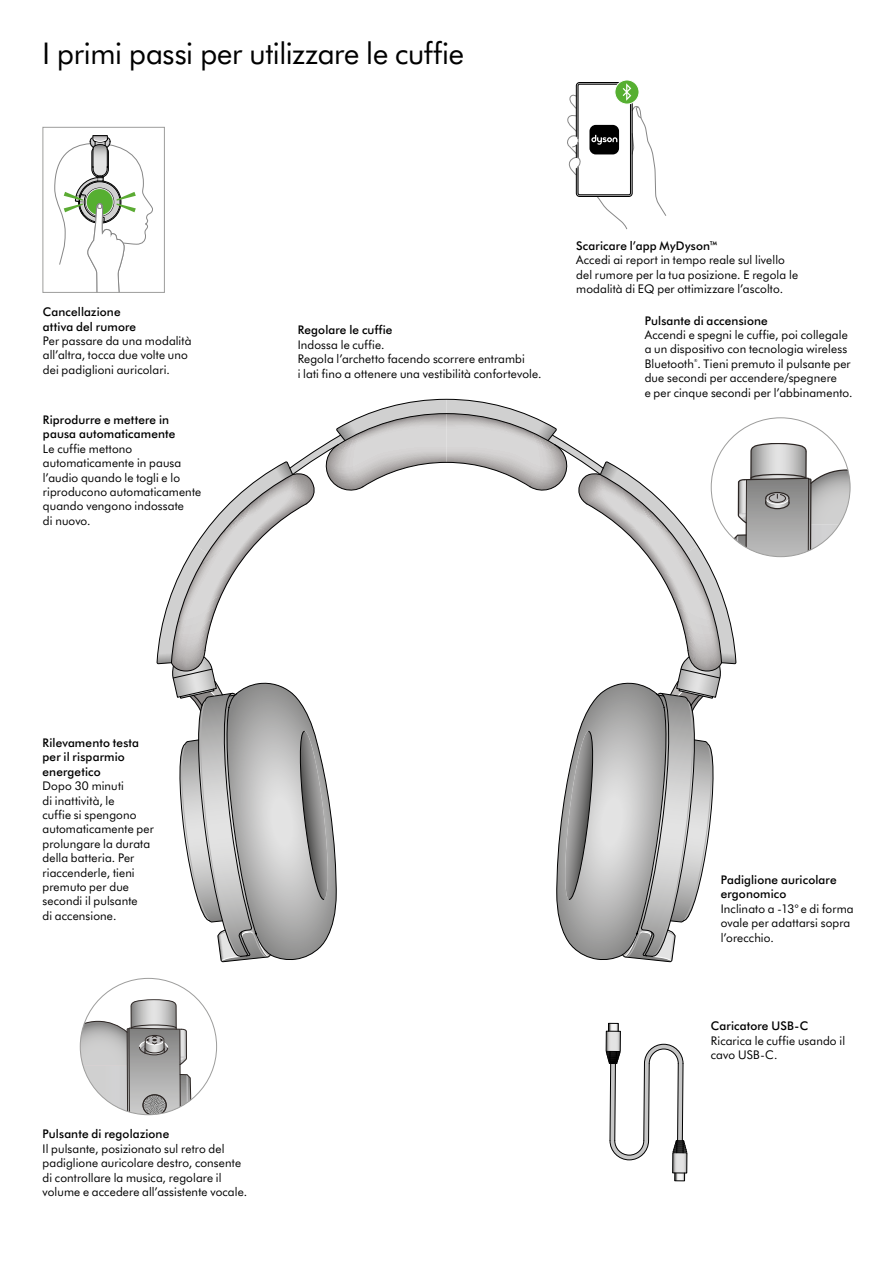
<style>
.page{position:relative;width:893px;height:1263px;background:#fff}
.page>*{position:absolute;margin:0;border:0;box-sizing:border-box;transform-origin:0 0}
.t1{font:30px "Dyson Futura";letter-spacing:-.005em;color:#000}
.t2{font:12px/14.4px "Dyson Futura";letter-spacing:.015em;color:#000}
.t3{font:500 12px/14.4px "Dyson Futura";letter-spacing:.015em;color:#000}
.t4{font:4.2px "Dyson Futura";color:#000}
</style>
<div class="page">
<svg style="left:80px;top:999px;width:112px;height:116px"></svg>
<svg style="left:55px;top:135px;width:98px;height:156px"></svg>
<div style="left:43px;top:127px;width:122px;height:166px;border:1px solid #9d9d9c"></div>
<svg style="left:606px;top:1023px;width:81px;height:158px"></svg>
<div style="left:614px;top:80px;width:25px;height:24px;border:1px solid #fff;border-radius:50%"></div>
<svg style="left:567px;top:82px;width:100px;height:148px"></svg>
<svg style="left:157px;top:399px;width:693px;height:563px"></svg>
<h1 class="t1" style="left:43px;top:33px;width:423px">I primi passi per utilizzare le cuffie</h1>
<p class="t3" style="left:43px;top:304px;width:95px">Cancellazione attiva del rumore</p>
<p class="t2" style="left:43px;top:333px;width:150px">Per passare da una modalità all’altra, tocca due volte uno dei padiglioni auricolari.</p>
<p class="t3" style="left:43px;top:412px;width:134px">Riprodurre e mettere in pausa automaticamente</p>
<p class="t2" style="left:43px;top:441px;width:160px">Le cuffie mettono automaticamente in pausa l’audio quando le togli e lo riproducono automaticamente quando vengono indossate<br>di nuovo.</p>
<p class="t3" style="left:298px;top:322px;width:96px">Regolare le cuffie</p>
<p class="t2" style="left:298px;top:337px;width:246px">Indossa le cuffie.<br>Regola l’archetto facendo scorrere entrambi<br>i lati fino a ottenere una vestibilità confortevole.</p>
<p class="t3" style="left:576px;top:238px;width:139px">Scaricare l’app MyDyson™️</p>
<p class="t2" style="left:576px;top:252px;width:223px">Accedi ai report in tempo reale sul livello del rumore per la tua posizione. E regola le modalità di EQ per ottimizzare l’ascolto.</p>
<p class="t3" style="left:645px;top:312px;width:125px">Pulsante di accensione</p>
<p class="t2" style="left:645px;top:327px;width:207px">Accendi e spegni le cuffie, poi collegale a un dispositivo con tecnologia wireless<br>Bluetooth . Tieni premuto il pulsante per</p>
<p class="t4" style="left:694px;top:358px;width:5px">®</p>
<p class="t2" style="left:645px;top:370px;width:209px">due secondi per accendere/spegnere<br>e per cinque secondi per l’abbinamento.</p>
<p class="t3" style="left:43px;top:735px;width:98px">Rilevamento testa per il risparmio energetico</p>
<p class="t2" style="left:43px;top:778px;width:113px">Dopo 30 minuti<br>di inattività, le<br>cuffie si spengono automaticamente per prolungare la durata della batteria. Per riaccenderle, tieni premuto per due secondi il pulsante<br>di accensione.</p>
<p class="t3" style="left:43px;top:1126px;width:128px">Pulsante di regolazione</p>
<p class="t2" style="left:43px;top:1141px;width:206px">Il pulsante, posizionato sul retro del padiglione auricolare destro, consente di controllare la musica, regolare il volume e accedere all’assistente vocale.</p>
<p class="t3" style="left:721px;top:872px;width:117px">Padiglione auricolare ergonomico</p>
<p class="t2" style="left:721px;top:901px;width:134px">Inclinato a -13° e di forma ovale per adattarsi sopra l’orecchio.</p>
<p class="t3" style="left:711px;top:1018px;width:99px">Caricatore USB-C</p>
<p class="t2" style="left:711px;top:1033px;width:136px">Ricarica le cuffie usando il cavo USB-C.</p>
</div>
